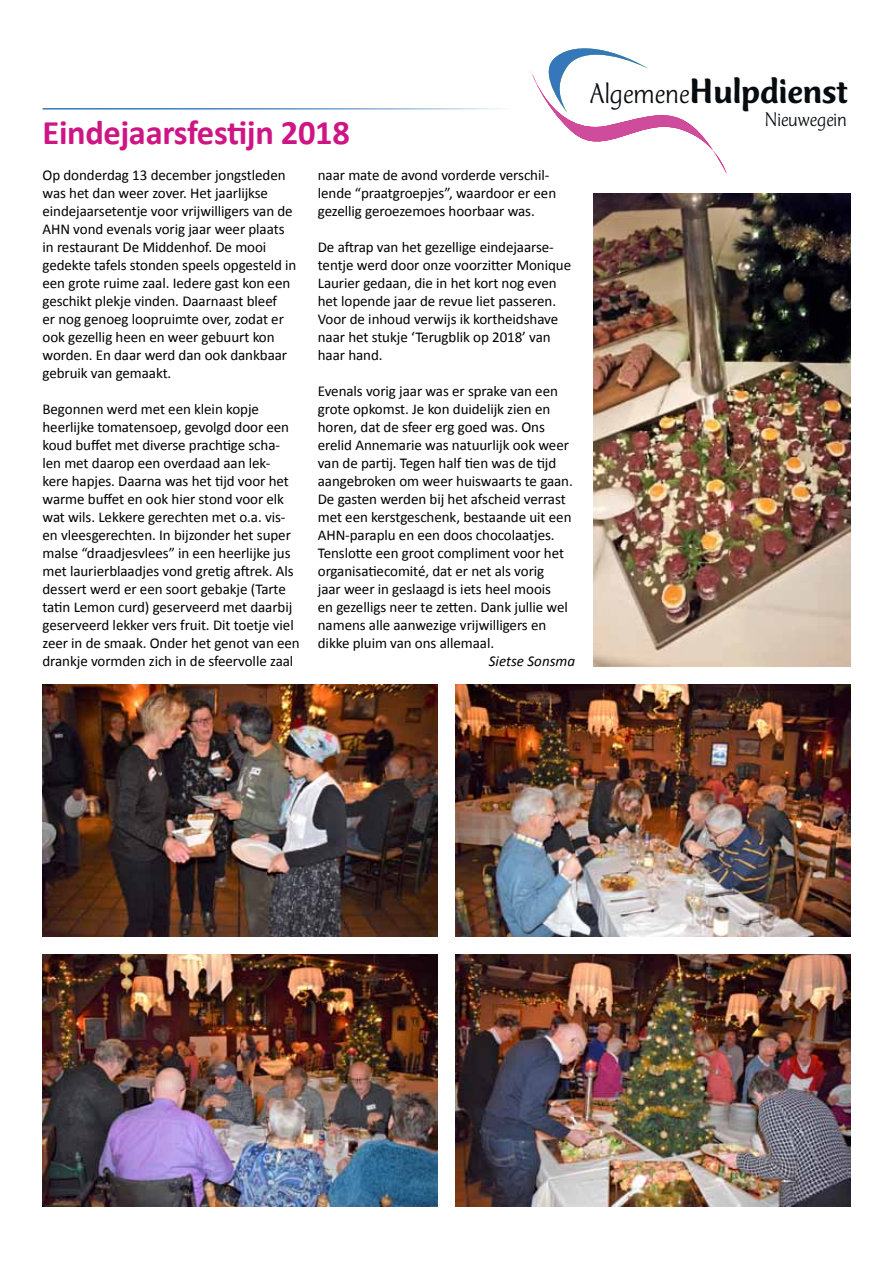
<style>
.page{position:relative;width:893px;height:1263px;background:#fff}
.page>*{position:absolute;margin:0;border:0;box-sizing:border-box;transform-origin:0 0}
.t1{font:500 36.6px "CT Mercurius";color:#070c10}
.t2{font:700 34.5px "Calibri";letter-spacing:-.01em;color:#ce1584}
.t3{font:300 20.55px "CT Mercurius";color:#070c10}
.t4{font:15px/18px "Calibri";letter-spacing:-.005em;color:#000}
.t5{font:italic 15px "Calibri";color:#000}
.s1{font-weight:300;font-size:29.4px}
</style>
<div class="page">
<hr style="left:43px;top:108px;width:467px;height:2px;background:#3777bc">
<img style="left:43px;top:954px;width:394px;height:252px">
<img style="left:43px;top:684px;width:394px;height:252px">
<img style="left:455px;top:954px;width:395px;height:252px">
<img style="left:593px;top:193px;width:257px;height:473px">
<img style="left:455px;top:684px;width:395px;height:252px">
<svg style="left:530px;top:48px;width:197px;height:126px"></svg>
<h2 class="t2" style="left:43px;top:111px;width:309px">Eindejaarsfestijn 2018</h2>
<p class="t4" style="left:43px;top:166px;width:255px">Op donderdag 13 december jongstleden was het dan weer zover. Het jaarlijkse eindejaarsetentje voor vrijwilligers van de AHN vond evenals vorig jaar weer plaats in restaurant De Middenhof. De mooi gedekte tafels stonden speels opgesteld in een grote ruime zaal. Iedere gast kon een geschikt plekje vinden. Daarnaast bleef<br>er nog genoeg loopruimte over, zodat er ook gezellig heen en weer gebuurt kon worden. En daar werd dan ook dankbaar gebruik van gemaakt.</p>
<p class="t4" style="left:43px;top:400px;width:259px">Begonnen werd met een klein kopje heerlijke tomatensoep, gevolgd door een koud buffet met diverse prachtige scha&shy;len met daarop een overdaad aan lek&shy;kere hapjes. Daarna was het tijd voor het warme buffet en ook hier stond voor elk wat wils. Lekkere gerechten met o.a. vis&shy;en vleesgerechten. In bijzonder het super malse “draadjesvlees” in een heerlijke jus met laurierblaadjes vond gretig aftrek. Als dessert werd er een soort gebakje (Tarte tatin Lemon curd) geserveerd met daarbij geserveerd lekker vers fruit. Dit toetje viel zeer in de smaak. Onder het genot van een drankje vormden zich in de sfeervolle zaal</p>
<p class="t4" style="left:318px;top:166px;width:240px">naar mate de avond vorderde verschil&shy;lende “praatgroepjes”, waardoor er een gezellig geroezemoes hoorbaar was.</p>
<p class="t4" style="left:318px;top:238px;width:255px">De aftrap van het gezellige eindejaarse&shy;tentje werd door onze voorzitter Monique Laurier gedaan, die in het kort nog even het lopende jaar de revue liet passeren.<br>Voor de inhoud verwijs ik kortheidshave naar het stukje ‘Terugblik op 2018’ van haar hand.</p>
<p class="t4" style="left:318px;top:382px;width:256px">Evenals vorig jaar was er sprake van een grote opkomst. Je kon duidelijk zien en horen, dat de sfeer erg goed was. Ons erelid Annemarie was natuurlijk ook weer van de partij. Tegen half tien was de tijd aangebroken om weer huiswaarts te gaan.<br>De gasten werden bij het afscheid verrast met een kerstgeschenk, bestaande uit een AHN-paraplu en een doos chocolaatjes.<br>Tenslotte een groot compliment voor het organisatiecomité, dat er net als vorig<br>jaar weer in geslaagd is iets heel moois<br>en gezelligs neer te zetten. Dank jullie wel namens alle aanwezige vrijwilligers en dikke pluim van ons allemaal.</p>
<p class="t5" style="left:489px;top:651px;width:88px">Sietse Sonsma</p>
<h1 class="t1" style="left:590px;top:71px;width:259px"><span class="s1">Algemene</span>Hulpdienst</h1>
<h3 class="t3" style="left:765px;top:109px;width:84px">Nieuwegein</h3>
</div>
